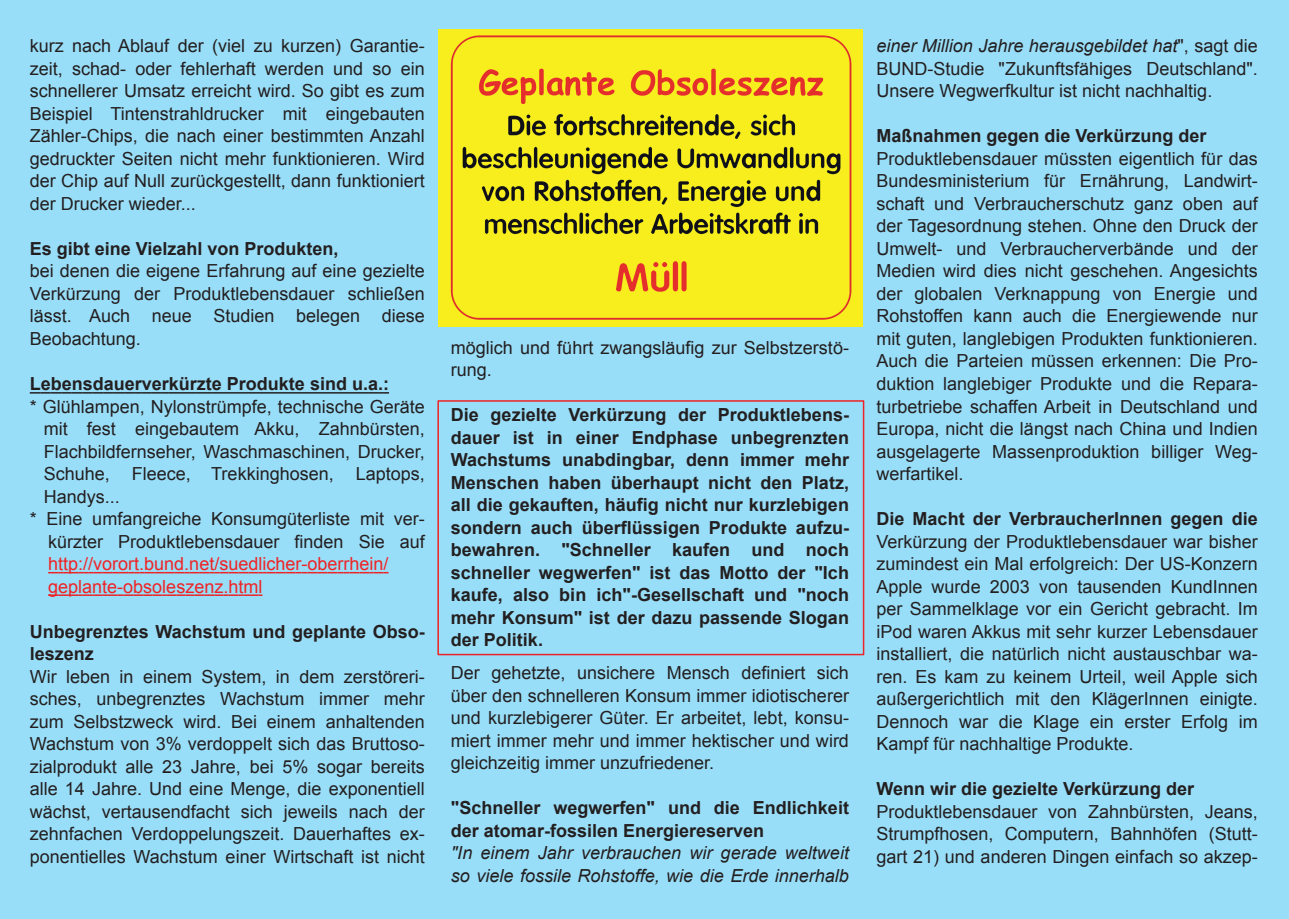
<style>
.page{position:relative;width:1289px;height:919px;background:#fff}
.page>*{position:absolute;margin:0;border:0;box-sizing:border-box;transform-origin:0 0}
.t1{font:18px/22.5px "Arial";color:#231f20;text-align:justify}
.t2{font:700 18px/22.5px "Arial";color:#231f20}
.t3{font:italic 18px/22.5px "Arial";color:#231f20}
.t4{font:18px/22.5px "Arial";color:#ee2325}
.s1{font-style:italic}
</style>
<div class="page">
<div style="left:0;top:0;width:1288px;height:918px;background:#99def8"></div>
<svg style="left:30px;top:392px;width:359px;height:1px"></svg>
<svg style="left:48px;top:572px;width:340px;height:1px"></svg>
<svg style="left:48px;top:594px;width:214px;height:2px"></svg>
<img style="left:438px;top:30px;width:424px;height:297px">
<div style="left:437px;top:400px;width:427px;height:255px;border:2px solid #ee2325"></div>
<p class="t1" style="left:30px;top:35px;width:396px">kurz nach Ablauf der (viel zu kurzen) Garantie&shy;zeit, schad- oder fehlerhaft werden und so ein schnellerer Umsatz erreicht wird. So gibt es zum Beispiel Tintenstrahldrucker mit eingebauten Zähler-Chips, die nach einer bestimmten Anzahl gedruckter Seiten nicht mehr funktionieren. Wird der Chip auf Null zurückgestellt, dann funktioniert der Drucker wieder...</p>
<p class="t2" style="left:30px;top:237px;width:310px">Es gibt eine Vielzahl von Produkten,</p>
<p class="t1" style="left:30px;top:260px;width:396px">bei denen die eigene Erfahrung auf eine gezielte Verkürzung der Produktlebensdauer schließen lässt. Auch neue Studien belegen diese Beobachtung.</p>
<p class="t2" style="left:30px;top:372px;width:361px">Lebensdauerverkürzte Produkte sind u.a.:</p>
<p class="t1" style="left:30px;top:395px;width:396px">* Glühlampen, Nylonstrümpfe, technische Geräte</p>
<p class="t1" style="left:44px;top:417px;width:382px">mit fest eingebautem Akku, Zahnbürsten,</p>
<p class="t1" style="left:44px;top:440px;width:382px">Flachbildfernseher, Waschmaschinen, Drucker,</p>
<p class="t1" style="left:44px;top:462px;width:382px">Schuhe, Fleece, Trekkinghosen, Laptops,</p>
<p class="t1" style="left:44px;top:485px;width:78px">Handys...</p>
<p class="t1" style="left:30px;top:507px;width:396px">* Eine umfangreiche Konsumgüterliste mit ver-</p>
<p class="t1" style="left:48px;top:530px;width:378px">kürzter Produktlebensdauer finden Sie auf</p>
<p class="t4" style="left:48px;top:552px;width:342px">http://vorort.bund.net/suedlicher-oberrhein/ geplante-obsoleszenz.html</p>
<p class="t2" style="left:30px;top:620px;width:396px">Unbegrenztes Wachstum und geplante Obso&shy;leszenz</p>
<p class="t1" style="left:30px;top:665px;width:396px">Wir leben in einem System, in dem zerstöreri&shy;sches, unbegrenztes Wachstum immer mehr zum Selbstzweck wird. Bei einem anhaltenden Wachstum von 3% verdoppelt sich das Bruttoso&shy;zialprodukt alle 23 Jahre, bei 5% sogar bereits alle 14 Jahre. Und eine Menge, die exponentiell wächst, vertausendfacht sich jeweils nach der zehnfachen Verdoppelungszeit. Dauerhaftes ex&shy;ponentielles Wachstum einer Wirtschaft ist nicht</p>
<p class="t1" style="left:451px;top:336px;width:399px">möglich und führt zwangsläufig zur Selbstzerstö&shy;rung.</p>
<p class="t2" style="left:451px;top:403px;width:399px;text-align:justify">Die gezielte Verkürzung der Produktlebens&shy;dauer ist in einer Endphase unbegrenzten Wachstums unabdingbar, denn immer mehr Menschen haben überhaupt nicht den Platz, all die gekauften, häufig nicht nur kurzlebigen sondern auch überflüssigen Produkte aufzu&shy;bewahren. "Schneller kaufen und noch schneller wegwerfen" ist das Motto der "Ich kaufe, also bin ich"-Gesellschaft und "noch mehr Konsum" ist der dazu passende Slogan der Politik.</p>
<p class="t1" style="left:451px;top:661px;width:399px">Der gehetzte, unsichere Mensch definiert sich über den schnelleren Konsum immer idiotischerer und kurzlebigerer Güter. Er arbeitet, lebt, konsu&shy;miert immer mehr und immer hektischer und wird gleichzeitig immer unzufriedener.</p>
<p class="t2" style="left:451px;top:796px;width:399px">"Schneller wegwerfen" und die Endlichkeit der atomar-fossilen Energiereserven</p>
<p class="t3" style="left:451px;top:841px;width:399px">"In einem Jahr verbrauchen wir gerade weltweit so viele fossile Rohstoffe, wie die Erde innerhalb</p>
<p class="t1" style="left:876px;top:35px;width:383px"><span class="s1">einer Million Jahre herausgebildet hat</span>", sagt die BUND-Studie "Zukunftsfähiges Deutschland".<br>Unsere Wegwerfkultur ist nicht nachhaltig.</p>
<p class="t2" style="left:876px;top:125px;width:332px">Maßnahmen gegen die Verkürzung der</p>
<p class="t1" style="left:876px;top:147px;width:383px">Produktlebensdauer müssten eigentlich für das Bundesministerium für Ernährung, Landwirt&shy;schaft und Verbraucherschutz ganz oben auf der Tagesordnung stehen. Ohne den Druck der Umwelt- und Verbraucherverbände und der Medien wird dies nicht geschehen. Angesichts der globalen Verknappung von Energie und Rohstoffen kann auch die Energiewende nur mit guten, langlebigen Produkten funktionieren.<br>Auch die Parteien müssen erkennen: Die Pro&shy;duktion langlebiger Produkte und die Repara&shy;turbetriebe schaffen Arbeit in Deutschland und Europa, nicht die längst nach China und Indien ausgelagerte Massenproduktion billiger Weg&shy;werfartikel.</p>
<p class="t2" style="left:876px;top:507px;width:383px">Die Macht der VerbraucherInnen gegen die</p>
<p class="t1" style="left:876px;top:530px;width:383px">Verkürzung der Produktlebensdauer war bisher zumindest ein Mal erfolgreich: Der US-Konzern Apple wurde 2003 von tausenden KundInnen per Sammelklage vor ein Gericht gebracht. Im iPod waren Akkus mit sehr kurzer Lebensdauer installiert, die natürlich nicht austauschbar wa&shy;ren. Es kam zu keinem Urteil, weil Apple sich außergerichtlich mit den KlägerInnen einigte.<br>Dennoch war die Klage ein erster Erfolg im Kampf für nachhaltige Produkte.</p>
<p class="t2" style="left:876px;top:777px;width:319px">Wenn wir die gezielte Verkürzung der</p>
<p class="t1" style="left:876px;top:800px;width:383px">Produktlebensdauer von Zahnbürsten, Jeans, Strumpfhosen, Computern, Bahnhöfen (Stutt&shy;gart 21) und anderen Dingen einfach so akzep-</p>
</div>
